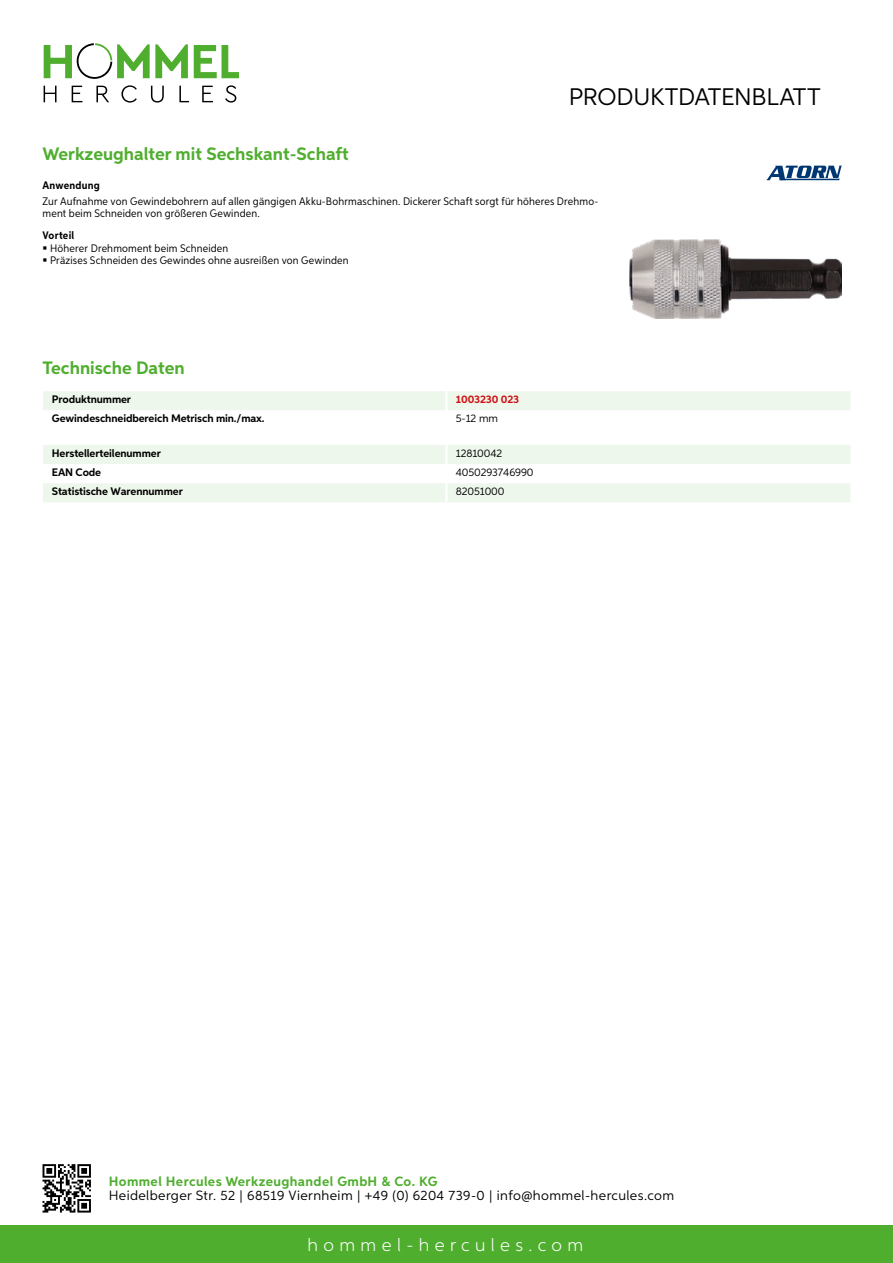
<style>
.page{position:relative;width:893px;height:1263px;background:#fff}
.page>*{position:absolute;margin:0;border:0;box-sizing:border-box;transform-origin:0 0}
.t1{font:24px "Aspira";letter-spacing:-.01em;color:#000}
.t2{font:700 18px "Aspira";color:#50ae2f}
.t3{font:300 18px "Aspira";letter-spacing:.3em;color:#fff}
.t4{font:13.5px "Aspira";letter-spacing:.03em;color:#000}
.t5{font:700 13.5px "Aspira";letter-spacing:.03em;color:#50ae2f}
.t6{font:10.95px/12px "Aspira Nar";letter-spacing:.015em;color:#000}
.t7{font:700 10.95px "Aspira";letter-spacing:-.01em;color:#000}
.t8{font:10.95px "Aspira";letter-spacing:-.01em;color:#000}
.t9{font:700 10.95px "Aspira Nar";letter-spacing:.02em;color:#000}
.t10{font:700 10.95px "Aspira";letter-spacing:-.01em;color:#cd1013}
</style>
<div class="page">
<div style="left:0;top:1226px;width:893px;height:37px;background:#50ae2f"></div>
<svg style="left:43px;top:1164px;width:48px;height:48px"></svg>
<svg style="left:194px;top:45px;width:45px;height:33px"></svg>
<svg style="left:44px;top:43px;width:144px;height:36px"></svg>
<svg style="left:44px;top:86px;width:13px;height:16px"></svg>
<svg style="left:72px;top:86px;width:10px;height:16px"></svg>
<svg style="left:96px;top:86px;width:13px;height:16px"></svg>
<svg style="left:121px;top:85px;width:16px;height:18px"></svg>
<svg style="left:151px;top:86px;width:13px;height:17px"></svg>
<svg style="left:179px;top:86px;width:10px;height:16px"></svg>
<svg style="left:202px;top:86px;width:11px;height:16px"></svg>
<svg style="left:225px;top:85px;width:11px;height:18px"></svg>
<div style="left:43px;top:391px;width:807px;height:19px;background:#eef7eb"></div>
<svg style="left:43px;top:445px;width:807px;height:57px"></svg>
<hr style="left:445px;top:483px;width:3px;height:19px;background:#fff">
<img style="left:629px;top:239px;width:213px;height:80px">
<svg style="left:766px;top:166px;width:76px;height:14px"></svg>
<h1 class="t1" style="left:569px;top:82px;width:253px">Produktdatenblatt</h1>
<h2 class="t2" style="left:43px;top:142px;width:308px">Werkzeughalter mit Sechskant-Schaft</h2>
<p class="t9" style="left:43px;top:179px;width:59px">Anwendung</p>
<p class="t6" style="left:43px;top:195px;width:557px">Zur Aufnahme von Gewindebohrern auf allen gängigen Akku-Bohrmaschinen. Dickerer Schaft sorgt für höheres Drehmo&shy;ment beim Schneiden von größeren Gewinden.</p>
<p class="t9" style="left:43px;top:228px;width:33px">Vorteil</p>
<p class="t6" style="left:50px;top:241px;width:300px;line-height:12.8px">Höherer Drehmoment beim Schneiden<br>Präzises Schneiden des Gewindes ohne ausreißen von Gewinden</p>
<h2 class="t2" style="left:43px;top:357px;width:144px">Technische Daten</h2>
<p class="t7" style="left:52px;top:393px;width:81px">Produktnummer</p>
<p class="t10" style="left:456px;top:393px;width:65px">1003230 023</p>
<p class="t7" style="left:52px;top:412px;width:214px">Gewindeschneidbereich Metrisch min./max.</p>
<p class="t8" style="left:456px;top:412px;width:44px">5-12 mm</p>
<p class="t7" style="left:52px;top:446px;width:111px">Herstellerteilenummer</p>
<p class="t8" style="left:456px;top:446px;width:48px">12810042</p>
<p class="t7" style="left:52px;top:465px;width:51px">EAN Code</p>
<p class="t8" style="left:456px;top:465px;width:79px">4050293746990</p>
<p class="t7" style="left:52px;top:485px;width:132px">Statistische Warennummer</p>
<p class="t8" style="left:456px;top:485px;width:50px">82051000</p>
<p class="t5" style="left:109px;top:1172px;width:330px">Hommel Hercules Werkzeughandel GmbH &amp; Co. KG</p>
<p class="t4" style="left:109px;top:1187px;width:567px">Heidelberger Str. 52 | 68519 Viernheim | +49 (0) 6204 739-0 | info@hommel-hercules.com</p>
<h2 class="t3" style="left:307px;top:1234px;width:277px">hommel-hercules.com</h2>
</div>
